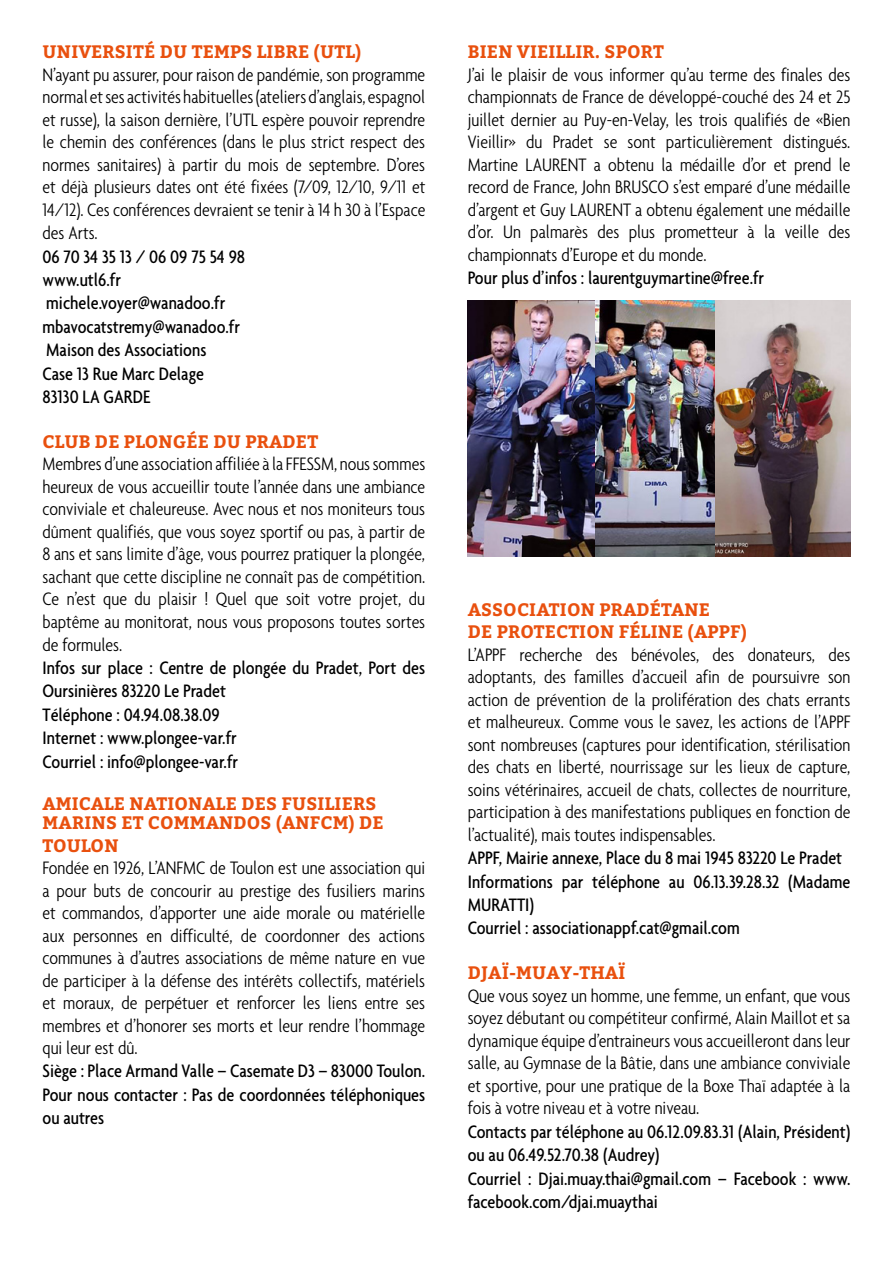
<style>
.page{position:relative;width:893px;height:1263px;background:#fff}
.page>*{position:absolute;margin:0;border:0;box-sizing:border-box;transform-origin:0 0}
.t1{font:300 condensed 19.5px/22.5px "Agenda";color:#000;text-align:justify}
.t2{font:500 condensed 19.5px/23.4px "Agenda";color:#000}
.t3{font:700 18px/19.5px "Bitter";letter-spacing:.01em;color:#e9500e}
</style>
<div class="page">
<img style="left:468px;top:300px;width:247px;height:257px">
<img style="left:715px;top:300px;width:135px;height:257px">
<p class="t3" style="left:43px;top:43px;width:320px">UNIVERSITÉ DU TEMPS LIBRE (UTL)</p>
<p class="t1" style="left:43px;top:63px;width:384px">N’ayant pu assurer, pour raison de pandémie, son programme normal et ses activités habituelles (ateliers d’anglais, espagnol et russe), la saison dernière, l’UTL espère pouvoir reprendre le chemin des conférences (dans le plus strict respect des normes sanitaires) à partir du mois de septembre. D’ores et déjà plusieurs dates ont été fixées (7/09, 12/10, 9/11 et 14/12). Ces conférences devraient se tenir à 14 h 30 à l’Espace des Arts.</p>
<p class="t2" style="left:43px;top:244px;width:204px">06 70 34 35 13 / 06 09 75 54 98 www.utl6.fr michele.voyer@wanadoo.fr mbavocatstremy@wanadoo.fr<br>Maison des Associations<br>Case 13 Rue Marc Delage<br>83130 LA GARDE</p>
<p class="t3" style="left:43px;top:432px;width:277px">CLUB DE PLONGÉE DU PRADET</p>
<p class="t1" style="left:43px;top:453px;width:384px">Membres d’une association affiliée à la FFESSM, nous sommes heureux de vous accueillir toute l’année dans une ambiance conviviale et chaleureuse. Avec nous et nos moniteurs tous dûment qualifiés, que vous soyez sportif ou pas, à partir de 8 ans et sans limite d’âge, vous pourrez pratiquer la plongée, sachant que cette discipline ne connaît pas de compétition.<br>Ce n’est que du plaisir ! Quel que soit votre projet, du baptême au monitorat, nous vous proposons toutes sortes de formules.</p>
<p class="t2" style="left:43px;top:655px;width:384px">Infos sur place : Centre de plongée du Pradet, Port des Oursinières 83220 Le Pradet<br>Téléphone : 04.94.08.38.09<br>Internet : www.plongee-var.fr<br>Courriel : info@plongee-var.fr</p>
<p class="t3" style="left:43px;top:794px;width:343px">AMICALE NATIONALE DES FUSILIERS<br>MARINS ET COMMANDOS (ANFCM) DE</p>
<p class="t3" style="left:43px;top:836px;width:77px">TOULON</p>
<p class="t1" style="left:43px;top:856px;width:384px">Fondée en 1926, L’ANFMC de Toulon est une association qui a pour buts de concourir au prestige des fusiliers marins et commandos, d’apporter une aide morale ou matérielle aux personnes en difficulté, de coordonner des actions communes à d’autres associations de même nature en vue de participer à la défense des intérêts collectifs, matériels et moraux, de perpétuer et renforcer les liens entre ses membres et d’honorer ses morts et leur rendre l’hommage qui leur est dû.</p>
<p class="t2" style="left:43px;top:1059px;width:384px;text-align:justify">Siège : Place Armand Valle – Casemate D3 – 83000 Toulon.<br>Pour nous contacter : Pas de coordonnées téléphoniques ou autres</p>
<p class="t3" style="left:468px;top:43px;width:198px">BIEN VIEILLIR. SPORT</p>
<p class="t1" style="left:468px;top:63px;width:384px">J’ai le plaisir de vous informer qu’au terme des finales des championnats de France de développé-couché des 24 et 25 juillet dernier au Puy-en-Velay, les trois qualifiés de «Bien Vieillir» du Pradet se sont particulièrement distingués.<br>Martine LAURENT a obtenu la médaille d’or et prend le record de France, John BRUSCO s’est emparé d’une médaille d’argent et Guy LAURENT a obtenu également une médaille d’or. Un palmarès des plus prometteur à la veille des championnats d’Europe et du monde.</p>
<p class="t2" style="left:468px;top:266px;width:298px">Pour plus d’infos : laurentguymartine@free.fr</p>
<p class="t3" style="left:468px;top:599px;width:281px;line-height:22.5px">ASSOCIATION PRADÉTANE<br>DE PROTECTION FÉLINE (APPF)</p>
<p class="t1" style="left:468px;top:643px;width:384px">L’APPF recherche des bénévoles, des donateurs, des adoptants, des familles d’accueil afin de poursuivre son action de prévention de la prolifération des chats errants et malheureux. Comme vous le savez, les actions de l’APPF sont nombreuses (captures pour identification, stérilisation des chats en liberté, nourrissage sur les lieux de capture, soins vétérinaires, accueil de chats, collectes de nourriture, participation à des manifestations publiques en fonction de l’actualité), mais toutes indispensables.</p>
<p class="t2" style="left:468px;top:846px;width:384px">APPF, Mairie annexe, Place du 8 mai 1945 83220 Le Pradet Informations par téléphone au 06.13.39.28.32 (Madame MURATTI)<br>Courriel : associationappf.cat@gmail.com</p>
<p class="t3" style="left:468px;top:964px;width:159px">DJAÏ-MUAY-THAÏ</p>
<p class="t1" style="left:468px;top:984px;width:384px">Que vous soyez un homme, une femme, un enfant, que vous soyez débutant ou compétiteur confirmé, Alain Maillot et sa dynamique équipe d’entraineurs vous accueilleront dans leur salle, au Gymnase de la Bâtie, dans une ambiance conviviale et sportive, pour une pratique de la Boxe Thaï adaptée à la fois à votre niveau et à votre niveau.</p>
<p class="t2" style="left:468px;top:1119px;width:384px">Contacts par téléphone au 06.12.09.83.31 (Alain, Président) ou au 06.49.52.70.38 (Audrey)<br>Courriel : Djai.muay.thai@gmail.com – Facebook : www. facebook.com/djai.muaythai</p>
</div>
